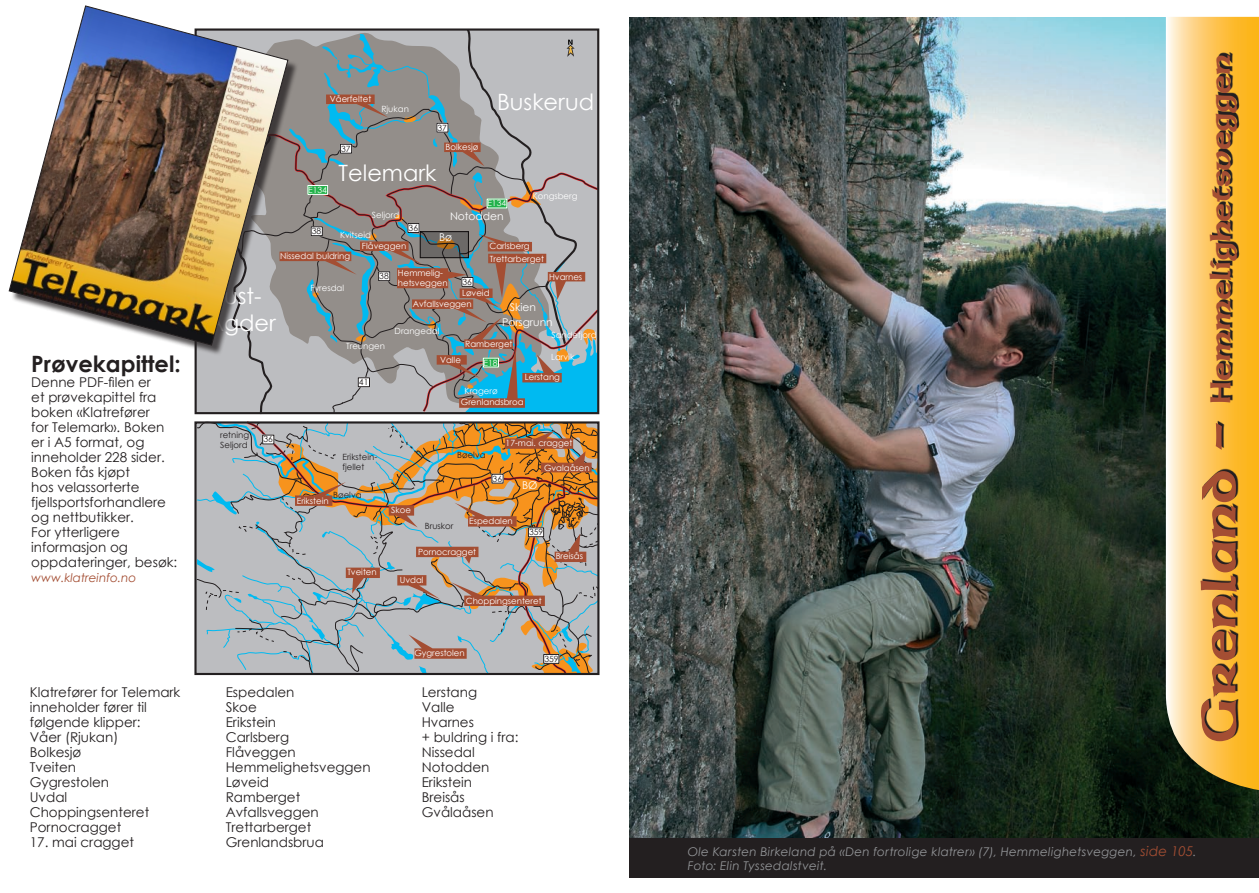
<style>
.page{position:relative;width:1259px;height:893px;background:#fff}
.page>*{position:absolute;margin:0;border:0;box-sizing:border-box;transform-origin:0 0}
.Kapittelnavn{font:31.5px "Sherwood";color:#a44e33}
.t1{font:22.5px/27px "Century Gothic";color:#fff}
.t2{font:700 22.5px "Century Gothic";color:#231f20}
.t3{font:13.5px/15px "Century Gothic";color:#231f20}
.Bildetekst{font:italic 12px "Century Gothic";letter-spacing:.02em;color:#939598}
.t4{font:italic 12px "Century Gothic";color:#a44e33}
.t5{font:10.65px "Century Gothic";color:#fff}
.t6{font:8.55px/10.9px "Century Gothic";color:#fff}
.t7{font:8.55px/10.4px "Century Gothic";color:#231f20}
.s1{font-size:54px}
.s2{font-size:13.5px;color:#a44e33}
</style>
<div class="page">
<img style="left:629px;top:17px;width:630px;height:821px">
<svg style="left:196px;top:31px;width:403px;height:641px;background:#a5a29b"></svg>
<svg style="left:422px;top:233px;width:45px;height:23px"></svg>
<div style="left:420px;top:231px;width:49px;height:27px;border:1px solid #231f20"></div>
<div style="left:195px;top:28px;width:404px;height:386px;border:2px solid #231f20"></div>
<div style="left:194px;top:421px;width:405px;height:254px;border:2px solid #231f20"></div>
<svg style="left:1165px;top:17px;width:94px;height:773px;background:#edd29d"></svg>
<svg style="left:1202px;top:53px;width:57px;height:755px;background:#d09d31"></svg>
<div style="left:629px;top:838px;width:630px;height:40px;background:#231f20"></div>
<div style="left:10px;top:7px;width:295px;height:355px;background:#231f20;opacity:.75"></div>
<img style="left:8px;top:5px;width:281px;height:341px">
<p class="t2" style="left:31px;top:347px;width:151px">Prøvekapittel:</p>
<p class="t3" style="left:31px;top:374px;width:136px">Denne PDF-filen er et prøvekapittel fra boken «Klatrefører for Telemark». Boken er i A5 format, og inneholder 228 sider.<br>Boken fås kjøpt<br>hos velassorterte fjellsportsforhandlere og nettbutikker.</p>
<p class="t3" style="left:31px;top:524px;width:148px">For ytterligere informasjon og oppdateringer, besøk:</p>
<p class="t4" style="left:31px;top:569px;width:107px">www.klatreinfo.no</p>
<p class="t3" style="left:30px;top:684px;width:152px">Klatrefører for Telemark inneholder fører til følgende klipper:</p>
<p class="t3" style="left:30px;top:729px;width:90px">Våer (Rjukan)</p>
<p class="t3" style="left:30px;top:744px;width:53px">Bolkesjø</p>
<p class="t3" style="left:30px;top:759px;width:48px">Tveiten</p>
<p class="t3" style="left:30px;top:774px;width:81px">Gygrestolen</p>
<p class="t3" style="left:30px;top:789px;width:39px">Uvdal</p>
<p class="t3" style="left:30px;top:804px;width:121px">Choppingsenteret</p>
<p class="t3" style="left:30px;top:819px;width:93px">Pornocragget</p>
<p class="t3" style="left:30px;top:834px;width:106px">17. mai cragget</p>
<p class="t6" style="left:330px;top:93px;width:43px">Våerfeltet</p>
<p class="t6" style="left:381px;top:103px;width:29px">Rjukan</p>
<p class="t7" style="left:341px;top:143px;width:11px">37</p>
<p class="t7" style="left:437px;top:122px;width:11px">37</p>
<p class="t6" style="left:445px;top:142px;width:34px">Bolkesjø</p>
<p class="t6" style="left:308px;top:184px;width:20px">E134</p>
<p class="t1" style="left:339px;top:159px;width:99px">Telemark</p>
<p class="t1" style="left:497px;top:88px;width:99px">Buskerud</p>
<p class="t6" style="left:487px;top:198px;width:20px">E134</p>
<p class="t6" style="left:533px;top:190px;width:46px">Kongsberg</p>
<p class="t6" style="left:372px;top:209px;width:29px">Seljord</p>
<p class="t5" style="left:450px;top:208px;width:55px">Notodden</p>
<p class="t7" style="left:408px;top:222px;width:11px">36</p>
<p class="t7" style="left:312px;top:226px;width:11px">38</p>
<p class="t6" style="left:340px;top:229px;width:32px">Kvitseid</p>
<p class="t5" style="left:439px;top:230px;width:15px">Bø</p>
<p class="t6" style="left:362px;top:240px;width:46px">Flåveggen</p>
<p class="t6" style="left:489px;top:241px;width:42px">Carlsberg</p>
<p class="t6" style="left:280px;top:250px;width:71px">Nissedal buldring</p>
<p class="t6" style="left:490px;top:253px;width:56px">Trettarberget</p>
<p class="t6" style="left:398px;top:267px;width:51px;line-height:10.4px">Hemmelig&shy;hetsveggen</p>
<p class="t7" style="left:379px;top:271px;width:11px">38</p>
<p class="t6" style="left:549px;top:271px;width:35px">Hvarnes</p>
<p class="t7" style="left:462px;top:276px;width:11px">36</p>
<p class="t6" style="left:310px;top:283px;width:35px">Fyresdal</p>
<p class="t1" style="left:207px;top:282px;width:70px">Aust-<br>Agder</p>
<p class="t6" style="left:413px;top:287px;width:78px;text-indent:49px">Løveid<br>Avfallsveggen</p>
<p class="t5" style="left:510px;top:299px;width:28px">Skien</p>
<p class="t5" style="left:502px;top:315px;width:52px">Porsgrunn</p>
<p class="t6" style="left:394px;top:326px;width:46px">Drangedal</p>
<p class="t6" style="left:551px;top:329px;width:47px">Sandefjord</p>
<p class="t6" style="left:465px;top:339px;width:49px">Ramberget</p>
<p class="t6" style="left:346px;top:340px;width:40px">Treungen</p>
<p class="t7" style="left:220px;top:430px;width:30px">retning<br>Seljord</p>
<p class="t7" style="left:263px;top:434px;width:11px">36</p>
<p class="t7" style="left:359px;top:377px;width:11px">41</p>
<p class="t6" style="left:440px;top:354px;width:22px">Valle</p>
<p class="t6" style="left:483px;top:357px;width:16px">E18</p>
<p class="t6" style="left:464px;top:385px;width:35px">Kragerø</p>
<p class="t6" style="left:551px;top:351px;width:25px">Larvik</p>
<p class="t6" style="left:525px;top:372px;width:37px">Lerstang</p>
<p class="t6" style="left:461px;top:396px;width:64px">Grenlandsbroa</p>
<p class="t6" style="left:505px;top:437px;width:68px">17-mai. cragget</p>
<p class="t7" style="left:342px;top:451px;width:36px">Erikstein-</p>
<p class="t7" style="left:457px;top:450px;width:30px">Bøelva</p>
<p class="t7" style="left:342px;top:462px;width:23px">fjellet</p>
<p class="t7" style="left:333px;top:489px;width:30px">Bøelva</p>
<p class="t6" style="left:297px;top:495px;width:33px">Erikstein</p>
<p class="t6" style="left:347px;top:567px;width:31px">Tveiten</p>
<p class="t6" style="left:391px;top:504px;width:21px">Skoe</p>
<p class="t7" style="left:425px;top:520px;width:30px">Bruskor</p>
<p class="t7" style="left:492px;top:473px;width:11px">36</p>
<p class="t6" style="left:469px;top:515px;width:45px">Espedalen</p>
<p class="t6" style="left:418px;top:546px;width:60px">Pornocragget</p>
<p class="t6" style="left:400px;top:574px;width:25px">Uvdal</p>
<p class="t6" style="left:544px;top:462px;width:47px">Gvalaåsen</p>
<p class="t5" style="left:522px;top:478px;width:17px">BØ</p>
<p class="t7" style="left:529px;top:527px;width:16px">359</p>
<p class="t6" style="left:556px;top:551px;width:29px">Breisås</p>
<p class="t6" style="left:466px;top:595px;width:77px">Choppingsenteret</p>
<p class="t6" style="left:414px;top:647px;width:52px">Gygrestolen</p>
<p class="t7" style="left:544px;top:653px;width:16px">359</p>
<p class="t3" style="left:226px;top:684px;width:70px">Espedalen</p>
<p class="t3" style="left:226px;top:699px;width:33px">Skoe</p>
<p class="t3" style="left:226px;top:714px;width:52px">Erikstein</p>
<p class="t3" style="left:226px;top:729px;width:65px">Carlsberg</p>
<p class="t3" style="left:226px;top:744px;width:71px">Flåveggen</p>
<p class="t3" style="left:226px;top:759px;width:146px">Hemmelighetsveggen</p>
<p class="t3" style="left:226px;top:774px;width:45px">Løveid</p>
<p class="t3" style="left:226px;top:789px;width:76px">Ramberget</p>
<p class="t3" style="left:226px;top:804px;width:95px">Avfallsveggen</p>
<p class="t3" style="left:226px;top:819px;width:87px">Trettarberget</p>
<p class="t3" style="left:226px;top:834px;width:100px">Grenlandsbrua</p>
<p class="t3" style="left:422px;top:684px;width:57px">Lerstang</p>
<p class="t3" style="left:422px;top:699px;width:34px">Valle</p>
<p class="t3" style="left:422px;top:714px;width:54px">Hvarnes</p>
<p class="t3" style="left:422px;top:729px;width:98px">+ buldring i fra:</p>
<p class="t3" style="left:422px;top:744px;width:55px">Nissedal</p>
<p class="t3" style="left:422px;top:759px;width:69px">Notodden</p>
<p class="t3" style="left:422px;top:774px;width:52px">Erikstein</p>
<p class="t3" style="left:422px;top:789px;width:44px">Breisås</p>
<p class="t3" style="left:422px;top:804px;width:73px">Gvålaåsen</p>
<p class="Kapittelnavn" style="left:1202px;top:743px;width:691px;rotate:-90deg"><span class="s1">Grenland –</span> Hemmelighetsveggen</p>
<p class="Bildetekst" style="left:688px;top:843px;width:510px">Ole Karsten Birkeland på «Den fortrolige klatrer» (7), Hemmelighetsveggen, <span class="s2">side 105</span>.</p>
<p class="Bildetekst" style="left:688px;top:857px;width:141px">Foto: Elin Tyssedalstveit.</p>
</div>
